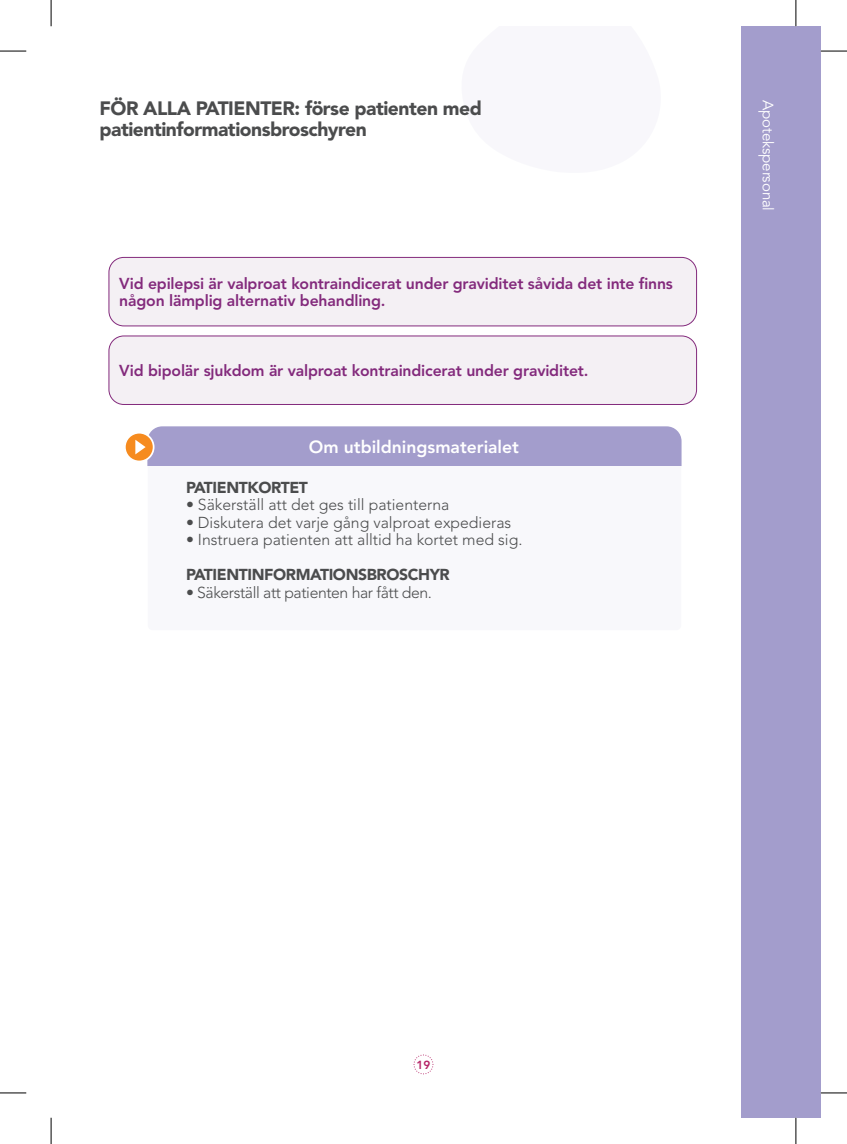
<style>
.page{position:relative;width:847px;height:1144px;background:#fff}
.page>*{position:absolute;margin:0;border:0;box-sizing:border-box;transform-origin:0 0}
.t1{font:900 19.25px "Avenir LT Std";letter-spacing:-.025em;color:#4b4c4d}
.t2{font:800 17.5px "Avenir LT Std";color:#fff}
.t3{font:800 15.75px/17.5px "Avenir LT Std";letter-spacing:-.01em;color:#832a7c}
.t4{font:300 15.75px "Avenir LT Std";color:#4b4c4d}
.t5{font:900 15.75px "Avenir LT Std";letter-spacing:-.025em;color:#4b4c4d}
.t6{font:300 15.75px "Avenir LT Std";letter-spacing:-.025em;color:#4b4c4d}
.t7{font:15.05px "Avenir LT Std";letter-spacing:-.01em;color:#fff}
.t8{font:800 11.72px "Avenir LT Std";color:#b62467}
</style>
<div class="page">
<svg style="left:413px;top:1054px;width:20px;height:20px"></svg>
<div style="left:125px;top:433px;width:29px;height:28px;background:#f68b1f;border-radius:50%"></div>
<div style="left:124px;top:432px;width:30px;height:30px;border:2px solid #fff;border-radius:50%"></div>
<div style="left:135px;top:426px;width:546px;height:40px;background:#a39dcc"></div>
<div style="left:109px;top:336px;width:587px;height:68px;background:#f4f0f4;border-radius:15px"></div>
<div style="left:108px;top:335px;width:588px;height:70px;border:1px solid #832a7c;border-radius:15px"></div>
<div style="left:109px;top:257px;width:587px;height:69px;background:#f4f0f4;border-radius:15px"></div>
<div style="left:108px;top:257px;width:588px;height:69px;border:1px solid #832a7c;border-radius:15px"></div>
<div style="left:741px;top:26px;width:79px;height:1092px;background:#a39dcc"></div>
<svg style="left:0;top:51px;width:26px;height:1px"></svg>
<svg style="left:820px;top:51px;width:26px;height:1px"></svg>
<svg style="left:0;top:1092px;width:26px;height:1px"></svg>
<svg style="left:820px;top:1092px;width:26px;height:1px"></svg>
<svg style="left:51px;top:0;width:1px;height:26px"></svg>
<svg style="left:51px;top:1118px;width:1px;height:26px"></svg>
<svg style="left:795px;top:0;width:1px;height:26px"></svg>
<svg style="left:795px;top:1118px;width:1px;height:26px"></svg>
<p class="t1" style="left:99px;top:96px;width:383px">FÖR ALLA PATIENTER: förse patienten med</p>
<p class="t1" style="left:99px;top:117px;width:269px">patientinformationsbroschyren</p>
<p class="t3" style="left:119px;top:275px;width:555px">Vid epilepsi är valproat kontraindicerat under graviditet såvida det inte finns någon lämplig alternativ behandling.</p>
<p class="t3" style="left:119px;top:362px;width:470px">Vid bipolär sjukdom är valproat kontraindicerat under graviditet.</p>
<p class="t2" style="left:309px;top:436px;width:212px">Om utbildningsmaterialet</p>
<p class="t5" style="left:186px;top:478px;width:123px">PATIENTKORTET</p>
<p class="t4" style="left:186px;top:496px;width:265px">• Säkerställ att det ges till patienterna</p>
<p class="t4" style="left:186px;top:513px;width:327px">• Diskutera det varje gång valproat expedieras</p>
<p class="t4" style="left:186px;top:531px;width:338px">• Instruera patienten att alltid ha kortet med sig.</p>
<p class="t5" style="left:186px;top:565px;width:265px">PATIENTINFORMATIONSBROSCHYR</p>
<p class="t6" style="left:186px;top:583px;width:247px">• Säkerställ att patienten har fått den.</p>
<p class="t7" style="left:776px;top:100px;width:112px;rotate:90deg">Apotekspersonal</p>
<p class="t8" style="left:416px;top:1058px;width:15px">19</p>
</div>
